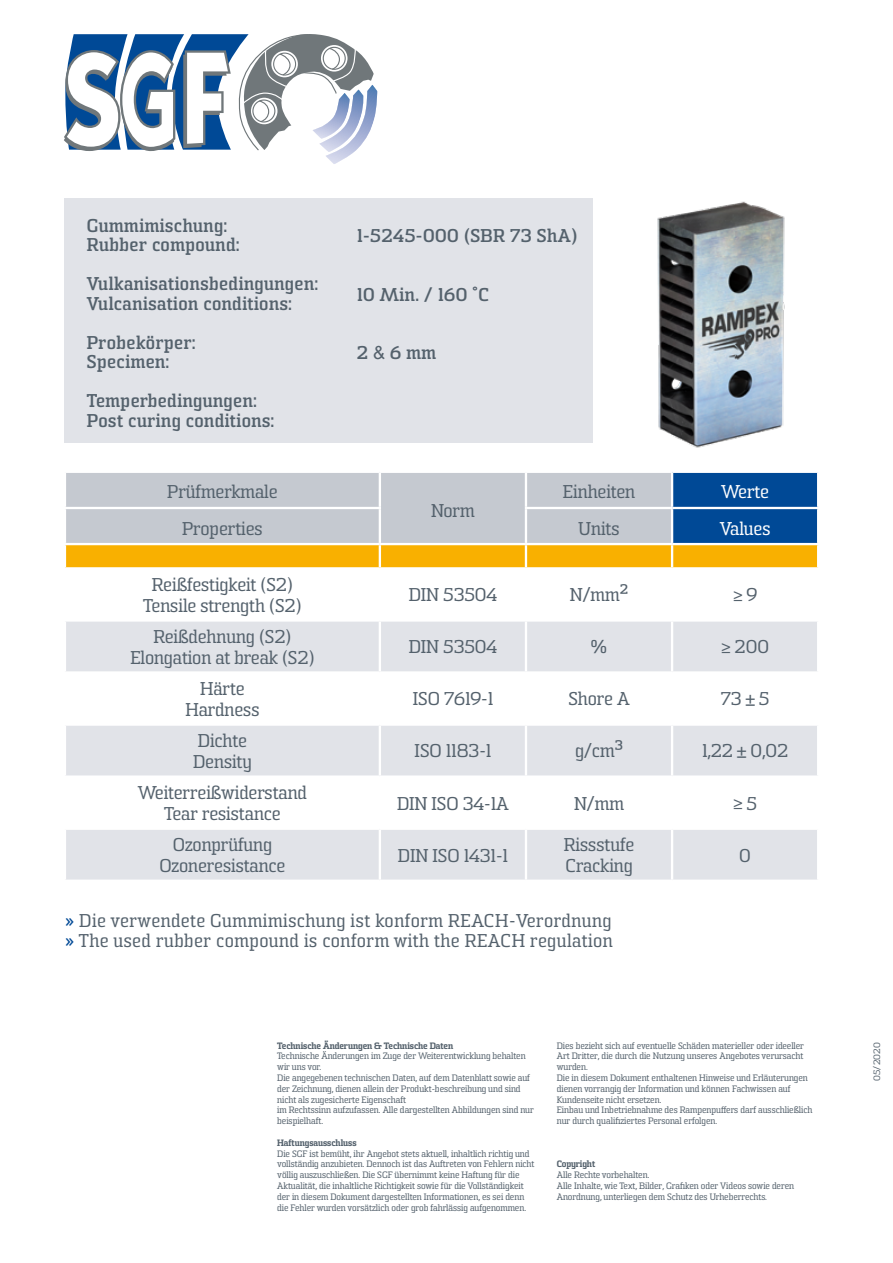
<style>
.page{position:relative;width:893px;height:1263px;background:#fff}
.page>*{position:absolute;margin:0;border:0;box-sizing:border-box;transform-origin:0 0}
.t1{font:18px/21px "Sommet Slab";color:#54616c;text-align:center}
.t2{font:700 18px/19.5px "Sommet Slab";letter-spacing:.03em;color:#54616c}
.t3{font:18px/19.5px "Sommet Slab";letter-spacing:.025em;color:#54616c}
.t4{font:18px "Sommet Slab";letter-spacing:-.01em;color:#fff}
.t5{font:9px/10.8px "Sommet Slab";color:#54616c}
.t6{font:900 9px "Sommet Slab";color:#54616c}
.s1{font-family:"Arial";font-weight:400}
.s2{color:#004996}
</style>
<div class="page">
<div style="left:64px;top:198px;width:528px;height:245px;background:#e1e3e8"></div>
<img style="left:592px;top:198px;width:193px;height:250px">
<svg style="left:66px;top:473px;width:751px;height:94px;background:#b5b096"></svg>
<svg style="left:66px;top:622px;width:751px;height:257px;fill:#e1e3e8"></svg>
<hr style="left:379px;top:473px;width:2px;height:34px;background:#fff">
<hr style="left:525px;top:473px;width:2px;height:34px;background:#fff">
<hr style="left:671px;top:473px;width:2px;height:34px;background:#fff">
<hr style="left:64px;top:507px;width:317px;height:2px;background:#fff">
<hr style="left:379px;top:509px;width:2px;height:34px;background:#fff">
<hr style="left:525px;top:507px;width:147px;height:2px;background:#fff">
<hr style="left:525px;top:509px;width:2px;height:34px;background:#fff">
<hr style="left:672px;top:507px;width:147px;height:2px;background:#fff">
<hr style="left:671px;top:509px;width:2px;height:34px;background:#fff">
<hr style="left:64px;top:543px;width:316px;height:2px;background:#fff">
<hr style="left:380px;top:543px;width:146px;height:2px;background:#fff">
<hr style="left:379px;top:545px;width:2px;height:22px;background:#fff">
<hr style="left:526px;top:543px;width:146px;height:2px;background:#fff">
<hr style="left:525px;top:545px;width:2px;height:22px;background:#fff">
<hr style="left:672px;top:543px;width:147px;height:2px;background:#fff">
<hr style="left:671px;top:545px;width:2px;height:22px;background:#fff">
<hr style="left:379px;top:622px;width:2px;height:49px;background:#fff">
<hr style="left:525px;top:622px;width:2px;height:49px;background:#fff">
<hr style="left:671px;top:622px;width:2px;height:49px;background:#fff">
<hr style="left:64px;top:671px;width:316px;height:3px;background:#fff">
<hr style="left:380px;top:671px;width:146px;height:3px;background:#fff">
<hr style="left:379px;top:674px;width:2px;height:49px;background:#fff">
<hr style="left:526px;top:671px;width:146px;height:3px;background:#fff">
<hr style="left:525px;top:674px;width:2px;height:49px;background:#fff">
<hr style="left:672px;top:671px;width:147px;height:3px;background:#fff">
<hr style="left:671px;top:674px;width:2px;height:49px;background:#fff">
<hr style="left:64px;top:723px;width:316px;height:3px;background:#fff">
<hr style="left:380px;top:723px;width:146px;height:3px;background:#fff">
<hr style="left:379px;top:726px;width:2px;height:49px;background:#fff">
<hr style="left:526px;top:723px;width:146px;height:3px;background:#fff">
<hr style="left:525px;top:726px;width:2px;height:49px;background:#fff">
<hr style="left:672px;top:723px;width:147px;height:3px;background:#fff">
<hr style="left:671px;top:726px;width:2px;height:49px;background:#fff">
<hr style="left:64px;top:775px;width:316px;height:3px;background:#fff">
<hr style="left:380px;top:775px;width:146px;height:3px;background:#fff">
<hr style="left:379px;top:778px;width:2px;height:49px;background:#fff">
<hr style="left:526px;top:775px;width:146px;height:3px;background:#fff">
<hr style="left:525px;top:778px;width:2px;height:49px;background:#fff">
<hr style="left:672px;top:775px;width:147px;height:3px;background:#fff">
<hr style="left:671px;top:778px;width:2px;height:49px;background:#fff">
<hr style="left:64px;top:827px;width:316px;height:3px;background:#fff">
<hr style="left:380px;top:827px;width:146px;height:3px;background:#fff">
<hr style="left:379px;top:830px;width:2px;height:49px;background:#fff">
<hr style="left:526px;top:827px;width:146px;height:3px;background:#fff">
<hr style="left:525px;top:830px;width:2px;height:49px;background:#fff">
<hr style="left:672px;top:827px;width:147px;height:3px;background:#fff">
<hr style="left:671px;top:830px;width:2px;height:49px;background:#fff">
<svg style="left:64px;top:34px;width:313px;height:130px"></svg>
<h1 class="t2" style="left:87px;top:216px;width:154px">Gummimischung:<br>Rubber compound:</h1>
<h1 class="t2" style="left:87px;top:275px;width:233px">Vulkanisationsbedingungen:<br>Vulcanisation conditions:</h1>
<h1 class="t2" style="left:87px;top:333px;width:110px">Probekörper:<br>Specimen:</h1>
<h1 class="t2" style="left:87px;top:392px;width:189px">Temperbedingungen:<br>Post curing conditions:</h1>
<h1 class="t1" style="left:167px;top:482px;width:112px">Prüfmerkmale</h1>
<h1 class="t2" style="left:357px;top:227px;width:222px">1-5245-000 (SBR 73 ShA)</h1>
<h1 class="t2" style="left:357px;top:285px;width:134px">10 Min. / 160 °C</h1>
<h1 class="t2" style="left:357px;top:344px;width:81px">2 <span class="s1">&amp;</span> 6 mm</h1>
<h1 class="t1" style="left:431px;top:500px;width:45px">Norm</h1>
<h1 class="t1" style="left:563px;top:482px;width:74px">Einheiten</h1>
<h1 class="t4" style="left:721px;top:481px;width:49px">Werte</h1>
<h1 class="t1" style="left:182px;top:518px;width:82px">Properties</h1>
<h1 class="t1" style="left:579px;top:518px;width:42px">Units</h1>
<h1 class="t4" style="left:720px;top:517px;width:52px">Values</h1>
<h1 class="t1" style="left:143px;top:574px;width:160px">Reißfestigkeit (S2)<br>Tensile strength (S2)</h1>
<h1 class="t1" style="left:409px;top:585px;width:90px">DIN 53504</h1>
<h1 class="t1" style="left:570px;top:585px;width:60px">N/mm²</h1>
<h1 class="t1" style="left:733px;top:584px;width:26px">≥ 9</h1>
<h1 class="t1" style="left:130px;top:626px;width:186px">Reißdehnung (S2)<br>Elongation at break (S2)</h1>
<h1 class="t1" style="left:409px;top:637px;width:90px">DIN 53504</h1>
<h1 class="t1" style="left:591px;top:637px;width:18px">%</h1>
<h1 class="t1" style="left:721px;top:637px;width:49px">≥ 200</h1>
<h1 class="t1" style="left:185px;top:678px;width:75px">Härte<br>Hardness</h1>
<h1 class="t1" style="left:413px;top:689px;width:82px">ISO 7619-1</h1>
<h1 class="t1" style="left:568px;top:689px;width:63px">Shore A</h1>
<h1 class="t1" style="left:721px;top:689px;width:50px">73 ± 5</h1>
<h1 class="t1" style="left:193px;top:731px;width:60px;text-align:left">Dichte<br>Density</h1>
<h1 class="t1" style="left:415px;top:741px;width:78px">ISO 1183-1</h1>
<h1 class="t1" style="left:575px;top:741px;width:50px">g/cm³</h1>
<h1 class="t1" style="left:702px;top:741px;width:88px">1,22 ± 0,02</h1>
<h1 class="t1" style="left:138px;top:783px;width:171px">Weiterreißwiderstand<br>Tear resistance</h1>
<h1 class="t1" style="left:397px;top:793px;width:113px">DIN ISO 34-1A</h1>
<h1 class="t1" style="left:574px;top:793px;width:52px">N/mm</h1>
<h1 class="t1" style="left:733px;top:792px;width:25px">≥ 5</h1>
<h1 class="t1" style="left:159px;top:835px;width:128px">Ozonprüfung<br>Ozoneresistance</h1>
<h1 class="t1" style="left:398px;top:845px;width:111px">DIN ISO 1431-1</h1>
<h1 class="t1" style="left:564px;top:835px;width:72px;text-align:left">Rissstufe<br>Cracking</h1>
<h1 class="t1" style="left:739px;top:845px;width:13px">0</h1>
<h1 class="t3" style="left:65px;top:912px;width:549px"><span class="s2">»</span> Die verwendete Gummimischung ist konform REACH-Verordnung <span class="s2">»</span> The used rubber compound is conform with the REACH regulation</h1>
<p class="t6" style="left:277px;top:1039px;width:177px">Technische Änderungen &amp; Technische Daten</p>
<p class="t5" style="left:277px;top:1051px;width:258px">Technische Änderungen im Zuge der Weiterentwicklung behalten wir uns vor.<br>Die angegebenen technischen Daten, auf dem Datenblatt sowie auf der Zeichnung, dienen allein der Produkt-beschreibung und sind nicht als zugesicherte Eigenschaft<br>im Rechtssinn aufzufassen. Alle dargestellten Abbildungen sind nur beispielhaft.</p>
<p class="t6" style="left:277px;top:1137px;width:81px">Haftungsausschluss</p>
<p class="t5" style="left:277px;top:1148px;width:259px">Die SGF ist bemüht, ihr Angebot stets aktuell, inhaltlich richtig und vollständig anzubieten. Dennoch ist das Auftreten von Fehlern nicht völlig auszuschließen. Die SGF übernimmt keine Haftung für die Aktualität, die inhaltliche Richtigkeit sowie für die Vollständigkeit der in diesem Dokument dargestellten Informationen, es sei denn die Fehler wurden vorsätzlich oder grob fahrlässig aufgenommen.</p>
<p class="t5" style="left:557px;top:1040px;width:257px">Dies bezieht sich auf eventuelle Schäden materieller oder ideeller Art Dritter, die durch die Nutzung unseres Angebotes verursacht wurden.<br>Die in diesem Dokument enthaltenen Hinweise und Erläuterungen dienen vorrangig der Information und können Fachwissen auf Kundenseite nicht ersetzen.<br>Einbau und Inbetriebnahme des Rampenpuffers darf ausschließlich nur durch qualifiziertes Personal erfolgen.</p>
<p class="t6" style="left:557px;top:1158px;width:40px">Copyright</p>
<p class="t5" style="left:557px;top:1170px;width:239px">Alle Rechte vorbehalten.<br>Alle Inhalte, wie Text, Bilder, Grafiken oder Videos sowie deren<br>Anordnung, unterliegen dem Schutz des Urheberrechts.</p>
<p class="t5" style="left:872px;top:1081px;width:41px;rotate:-90deg">05/2020</p>
</div>
